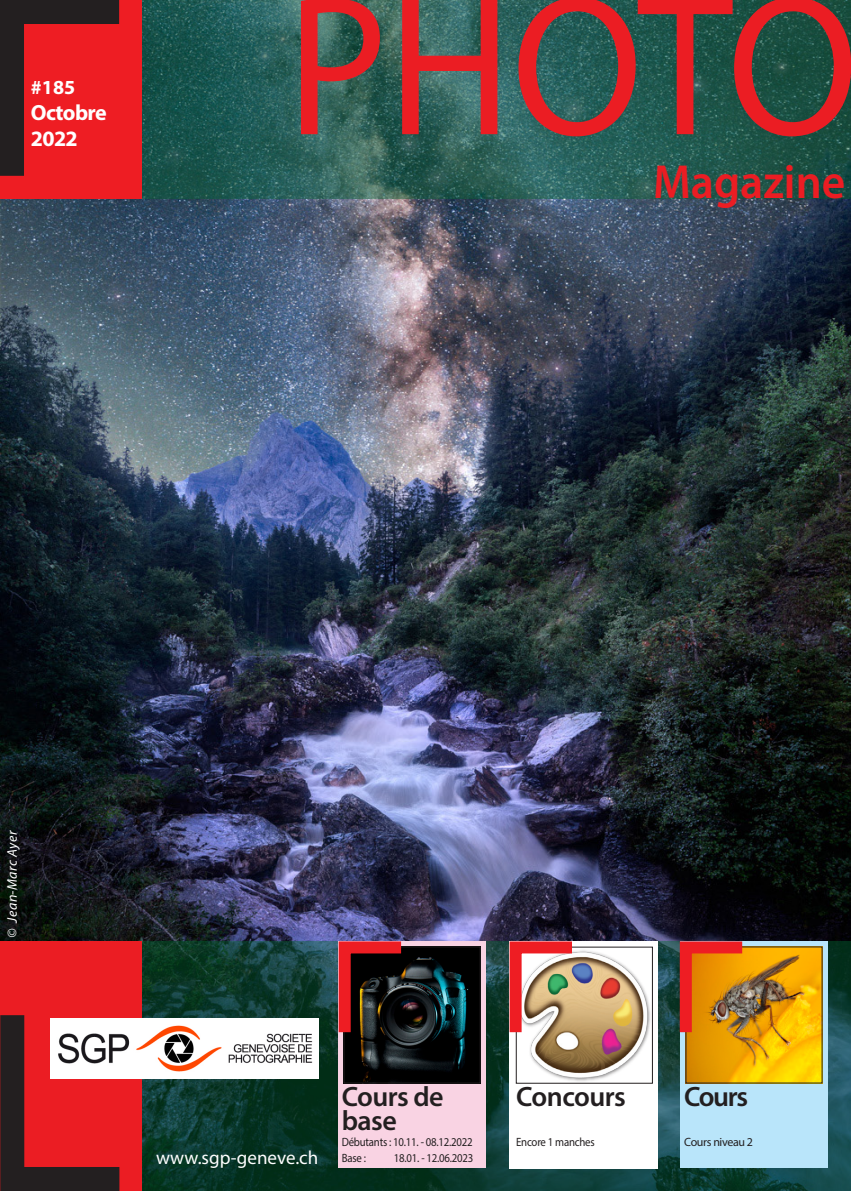
<style>
.page{position:relative;width:851px;height:1191px;background:#fff}
.page>*{position:absolute;margin:0;border:0;box-sizing:border-box;transform-origin:0 0}
.t1{font:200px "Myriad Pro";letter-spacing:-.015em;color:#eb1d23;scale:.95 1}
.t2{font:600 48px "Myriad Pro";color:#eb1d23;scale:.95 1}
.t3{font:600 28px "Myriad Pro";letter-spacing:-.02em;color:#231f20}
.t4{font:700 22px "Myriad Pro";letter-spacing:-.03em;color:#fff}
.t5{font:700 20px "Myriad Pro";color:#fff}
.t6{font:19px "Myriad Pro";color:#fff}
.t7{font:italic 14px "Myriad Pro";letter-spacing:.03em;color:#fff}
.t8{font:12px "Myriad Pro";letter-spacing:-.02em;color:#231f20;scale:.9 1}
.t9{font:12px "Myriad Pro";letter-spacing:-.02em;color:#231f20}
</style>
<div class="page">
<img style="left:0;top:199px;width:850px;height:742px">
<svg style="left:142px;top:941px;width:708px;height:250px;background:#113f35"></svg>
<img style="left:509px;top:941px;width:148px;height:227px">
<div style="left:338px;top:941px;width:148px;height:227px;background:#f9d3e3"></div>
<div style="left:679px;top:941px;width:148px;height:227px;background:#b9e5fa"></div>
<div style="left:0;top:941px;width:142px;height:250px;background:#eb1d23"></div>
<svg style="left:0;top:991px;width:143px;height:200px"></svg>
<img style="left:51px;top:1018px;width:267px;height:60px">
<img style="left:687px;top:949px;width:133px;height:132px">
<img style="left:673px;top:935px;width:81px;height:109px">
<img style="left:518px;top:949px;width:132px;height:132px">
<svg style="left:503px;top:935px;width:81px;height:109px"></svg>
<svg style="left:143px;top:0;width:707px;height:199px;background:#285e56"></svg>
<svg style="left:0;top:0;width:143px;height:200px;background:#bd1e22"></svg>
<img style="left:346px;top:949px;width:132px;height:132px">
<div style="left:344px;top:947px;width:136px;height:136px;border:1px solid #231f20"></div>
<svg style="left:332px;top:935px;width:81px;height:109px;background:#4a2427"></svg>
<p class="t5" style="left:31px;top:74px;width:46px">#185</p>
<p class="t4" style="left:31px;top:98px;width:77px">Octobre</p>
<p class="t4" style="left:31px;top:125px;width:48px">2022</p>
<p class="t1" style="left:286px;top:-56px;width:603px">PHOTO</p>
<p class="t2" style="left:653px;top:151px;width:204px">Magazine</p>
<p class="t7" style="left:4px;top:938px;width:109px;rotate:-90deg">© Jean-Marc Ayer</p>
<p class="t6" style="left:156px;top:1146px;width:164px">www.sgp-geneve.ch</p>
<p class="t3" style="left:341px;top:1078px;width:103px">Cours de</p>
<p class="t3" style="left:341px;top:1102px;width:57px">base</p>
<p class="t8" style="left:341px;top:1134px;width:147px">Débutants : 10.11. - 08.12.2022</p>
<p class="t8" style="left:341px;top:1150px;width:28px">Base :</p>
<p class="t8" style="left:394px;top:1150px;width:90px">18.01. - 12.06.2023</p>
<p class="t3" style="left:516px;top:1078px;width:111px">Concours</p>
<p class="t8" style="left:516px;top:1134px;width:89px">Encore 1 manches</p>
<p class="t3" style="left:684px;top:1078px;width:65px">Cours</p>
<p class="t9" style="left:684px;top:1134px;width:70px">Cours niveau 2</p>
</div>
